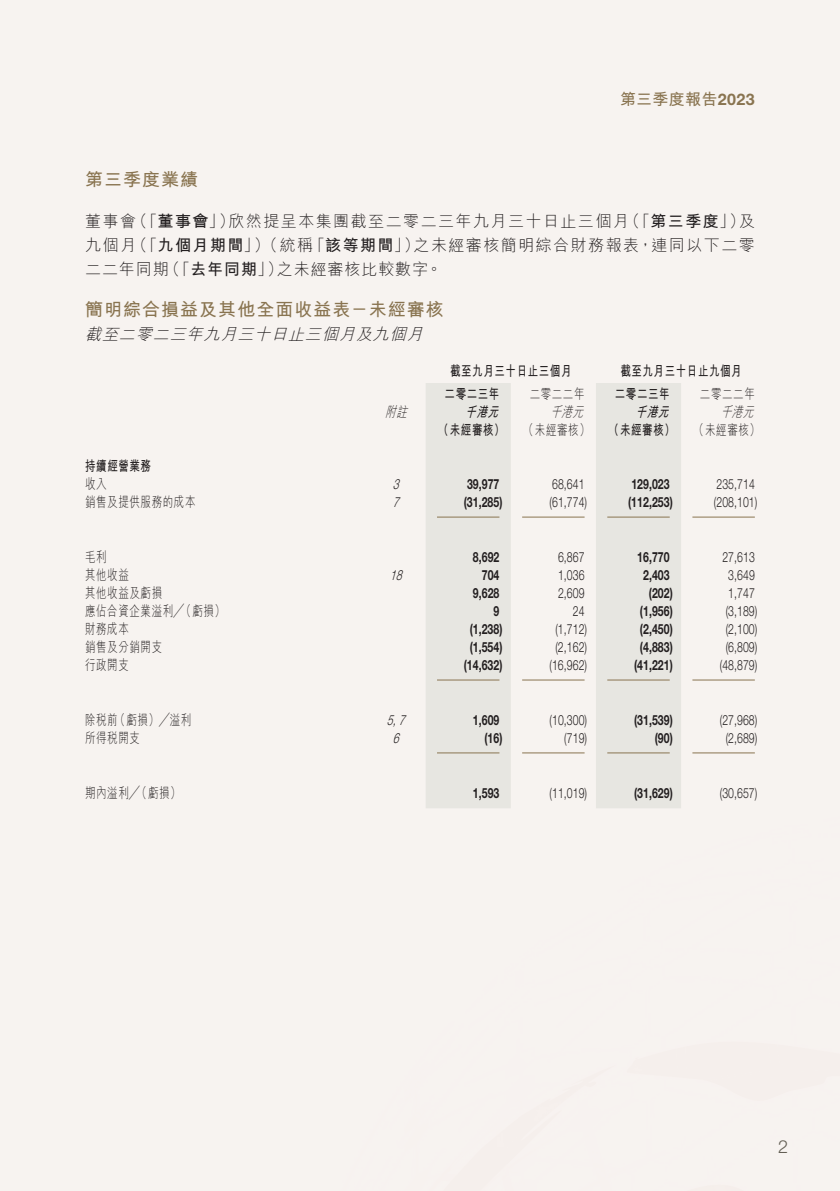
<style>
.page{position:relative;width:840px;height:1191px;background:#fff}
.page>*{position:absolute;margin:0;border:0;box-sizing:border-box;transform-origin:0 0}
.t1{font:700 18px "M Hei HK";letter-spacing:.055em;color:#897450}
.t2{font:300 18px "Helvetica Neue LT Std";color:#635f54}
.t3{font:300 16px "M Hei HK";letter-spacing:.09em;color:#231f20}
.t4{font:italic 300 16px "M Hei HK";color:#231f20}
.t5{font:700 16px "M Hei HK";letter-spacing:.02em;color:#897450}
.t6{font:300 16px "M Hei HK";letter-spacing:.055em;color:#231f20}
.t7{font:700 16px "M Hei HK";color:#231f20}
.t8{font:300 14px "Helvetica Neue LT Std";letter-spacing:.005em;color:#231f20;scale:.75 1}
.t9{font:700 14px "Helvetica Neue LT Std";letter-spacing:.005em;color:#231f20;scale:.75 1}
.t10{font:300 14px "M Hei HK";letter-spacing:.055em;color:#231f20;scale:.75 1}
.t11{font:700 14px "M Hei HK";letter-spacing:.055em;color:#231f20;scale:.75 1}
.t12{font:italic 300 14px "M Hei HK";color:#231f20;scale:.75 1}
.t13{font:italic 300 14px "Helvetica Neue LT Std";color:#231f20;scale:.75 1}
.t14{font:italic 700 14px "M Hei HK";color:#231f20;scale:.75 1}
.s1{font-family:"Helvetica Neue LT Std"}
.s2{font-weight:700}
.s3{font-weight:300}
</style>
<div class="page">
<div style="left:0;top:0;width:839px;height:1191px;background:#f6f0ed"></div>
<svg style="left:426px;top:383px;width:254px;height:425px;fill:#e7e6e1"></svg>
<hr style="left:437px;top:516px;width:62px;height:1px;background:#897450">
<hr style="left:522px;top:516px;width:62px;height:1px;background:#897450">
<hr style="left:607px;top:516px;width:62px;height:1px;background:#897450">
<hr style="left:692px;top:516px;width:62px;height:1px;background:#897450">
<hr style="left:437px;top:679px;width:62px;height:1px;background:#897450">
<hr style="left:522px;top:679px;width:62px;height:1px;background:#897450">
<hr style="left:607px;top:679px;width:62px;height:1px;background:#897450">
<hr style="left:692px;top:679px;width:62px;height:1px;background:#897450">
<hr style="left:437px;top:752px;width:62px;height:1px;background:#897450">
<hr style="left:522px;top:752px;width:62px;height:1px;background:#897450">
<hr style="left:607px;top:752px;width:62px;height:1px;background:#897450">
<hr style="left:692px;top:752px;width:62px;height:1px;background:#897450">
<p class="t1" style="left:85px;top:166px;width:115px">第三季度業績</p>
<p class="t5" style="left:620px;top:87px;width:136px">第三季度報告<span class="s1">2023</span></p>
<p class="t3" style="left:131px;top:210px;width:105px">（「<span class="s2">董事會</span>」）</p>
<p class="t3" style="left:85px;top:210px;width:52px">董事會</p>
<p class="t3" style="left:228px;top:210px;width:402px">欣然提呈本集團截至二零二三年九月三十日止三個月</p>
<p class="t3" style="left:624px;top:210px;width:122px">（「<span class="s2">第三季度</span>」）</p>
<p class="t3" style="left:738px;top:210px;width:17px">及</p>
<p class="t3" style="left:85px;top:234px;width:52px">九個月</p>
<p class="t3" style="left:131px;top:234px;width:183px">（「<span class="s2">九個月期間</span>」）（統稱</p>
<p class="t7" style="left:309px;top:234px;width:112px"><span class="s3">「</span>該等期間<span class="s3">」）</span></p>
<p class="t3" style="left:413px;top:234px;width:342px">之未經審核簡明綜合財務報表，連同以下二零</p>
<p class="t3" style="left:164px;top:258px;width:121px">（「<span class="s2">去年同期</span>」）</p>
<p class="t6" style="left:277px;top:258px;width:167px">之未經審核比較數字。</p>
<p class="t3" style="left:85px;top:258px;width:85px">二二年同期</p>
<p class="t1" style="left:85px;top:296px;width:360px">簡明綜合損益及其他全面收益表－未經審核</p>
<p class="t4" style="left:85px;top:323px;width:344px">截至二零二三年九月三十日止三個月及九個月</p>
<p class="t11" style="left:450px;top:360px;width:163px">截至九月三十日止三個月</p>
<p class="t11" style="left:620px;top:360px;width:163px">截至九月三十日止九個月</p>
<p class="t11" style="left:444px;top:384px;width:75px">二零二三年</p>
<p class="t10" style="left:529px;top:384px;width:75px">二零二二年</p>
<p class="t11" style="left:614px;top:384px;width:75px">二零二三年</p>
<p class="t10" style="left:699px;top:384px;width:75px">二零二二年</p>
<p class="t12" style="left:385px;top:402px;width:37px">附註</p>
<p class="t14" style="left:465px;top:402px;width:52px">千港元</p>
<p class="t12" style="left:550px;top:402px;width:52px">千港元</p>
<p class="t14" style="left:635px;top:402px;width:52px">千港元</p>
<p class="t12" style="left:720px;top:402px;width:52px">千港元</p>
<p class="t11" style="left:438px;top:420px;width:90px">（未經審核）</p>
<p class="t10" style="left:523px;top:420px;width:90px">（未經審核）</p>
<p class="t11" style="left:608px;top:420px;width:90px">（未經審核）</p>
<p class="t10" style="left:693px;top:420px;width:90px">（未經審核(</p>
<p class="t11" style="left:85px;top:456px;width:89px">持續經營業務</p>
<p class="t10" style="left:85px;top:474px;width:30px">收入</p>
<p class="t13" style="left:392px;top:476px;width:15px">3</p>
<p class="t9" style="left:466px;top:475px;width:45px">39,977</p>
<p class="t8" style="left:552px;top:476px;width:45px">68,641</p>
<p class="t9" style="left:631px;top:475px;width:53px">129,023</p>
<p class="t8" style="left:716px;top:476px;width:53px">235,714</p>
<p class="t10" style="left:85px;top:492px;width:149px">銷售及提供服務的成本</p>
<p class="t13" style="left:392px;top:494px;width:15px">7</p>
<p class="t9" style="left:463px;top:493px;width:53px">)31,285(</p>
<p class="t8" style="left:549px;top:494px;width:52px">)61,774(</p>
<p class="t9" style="left:627px;top:493px;width:61px">)112,253(</p>
<p class="t8" style="left:713px;top:494px;width:59px">)208,101(</p>
<p class="t10" style="left:85px;top:547px;width:30px">毛利</p>
<p class="t9" style="left:472px;top:548px;width:37px">8,692</p>
<p class="t8" style="left:557px;top:548px;width:37px">6,867</p>
<p class="t9" style="left:637px;top:548px;width:45px">16,770</p>
<p class="t8" style="left:722px;top:548px;width:45px">27,613</p>
<p class="t10" style="left:85px;top:565px;width:60px">其他收益</p>
<p class="t13" style="left:390px;top:566px;width:23px">18</p>
<p class="t9" style="left:481px;top:566px;width:25px">704</p>
<p class="t8" style="left:557px;top:566px;width:37px">1,036</p>
<p class="t9" style="left:642px;top:566px;width:37px">2,403</p>
<p class="t8" style="left:728px;top:566px;width:37px">3,649</p>
<p class="t10" style="left:85px;top:583px;width:104px">其他收益及虧損</p>
<p class="t9" style="left:472px;top:584px;width:37px">9,628</p>
<p class="t8" style="left:557px;top:584px;width:37px">2,609</p>
<p class="t9" style="left:648px;top:584px;width:33px">)202(</p>
<p class="t8" style="left:728px;top:584px;width:37px">1,747</p>
<p class="t10" style="left:85px;top:601px;width:188px">應佔合資企業溢利╱（虧損(</p>
<p class="t9" style="left:493px;top:602px;width:9px">9</p>
<p class="t8" style="left:572px;top:602px;width:17px">24</p>
<p class="t9" style="left:639px;top:602px;width:45px">)1,956(</p>
<p class="t8" style="left:725px;top:602px;width:44px">)3,189(</p>
<p class="t10" style="left:85px;top:619px;width:60px">財務成本</p>
<p class="t9" style="left:469px;top:620px;width:45px">)1,238(</p>
<p class="t8" style="left:555px;top:620px;width:44px">)1,712(</p>
<p class="t9" style="left:639px;top:620px;width:45px">)2,450(</p>
<p class="t8" style="left:725px;top:620px;width:44px">)2,100(</p>
<p class="t10" style="left:85px;top:637px;width:104px">銷售及分銷開支</p>
<p class="t9" style="left:469px;top:638px;width:45px">)1,554(</p>
<p class="t8" style="left:555px;top:638px;width:44px">)2,162(</p>
<p class="t9" style="left:639px;top:638px;width:45px">)4,883(</p>
<p class="t8" style="left:725px;top:638px;width:44px">)6,809(</p>
<p class="t10" style="left:85px;top:655px;width:60px">行政開支</p>
<p class="t9" style="left:463px;top:656px;width:53px">)14,632(</p>
<p class="t8" style="left:549px;top:656px;width:52px">)16,962(</p>
<p class="t9" style="left:633px;top:656px;width:53px">)41,221(</p>
<p class="t8" style="left:719px;top:656px;width:52px">)48,879(</p>
<p class="t10" style="left:115px;top:710px;width:103px">（虧損）╱溢利</p>
<p class="t10" style="left:85px;top:710px;width:45px">除稅前</p>
<p class="t13" style="left:386px;top:711px;width:31px">5,7</p>
<p class="t9" style="left:472px;top:711px;width:37px">1,609</p>
<p class="t8" style="left:549px;top:711px;width:52px">)10,300(</p>
<p class="t9" style="left:633px;top:711px;width:53px">)31,539(</p>
<p class="t8" style="left:719px;top:711px;width:52px">)27,968(</p>
<p class="t10" style="left:85px;top:728px;width:75px">所得稅開支</p>
<p class="t13" style="left:392px;top:729px;width:15px">6</p>
<p class="t9" style="left:484px;top:729px;width:26px">)16(</p>
<p class="t8" style="left:564px;top:729px;width:32px">)719(</p>
<p class="t9" style="left:654px;top:729px;width:26px">)90(</p>
<p class="t8" style="left:725px;top:729px;width:44px">)2,689(</p>
<p class="t10" style="left:85px;top:783px;width:129px">期內溢利╱（虧損(</p>
<p class="t9" style="left:472px;top:784px;width:37px">1,593</p>
<p class="t8" style="left:549px;top:784px;width:52px">)11,019(</p>
<p class="t9" style="left:633px;top:784px;width:53px">)31,629(</p>
<p class="t8" style="left:719px;top:784px;width:52px">)30,657(</p>
<p class="t2" style="left:777px;top:1135px;width:12px">2</p>
</div>
